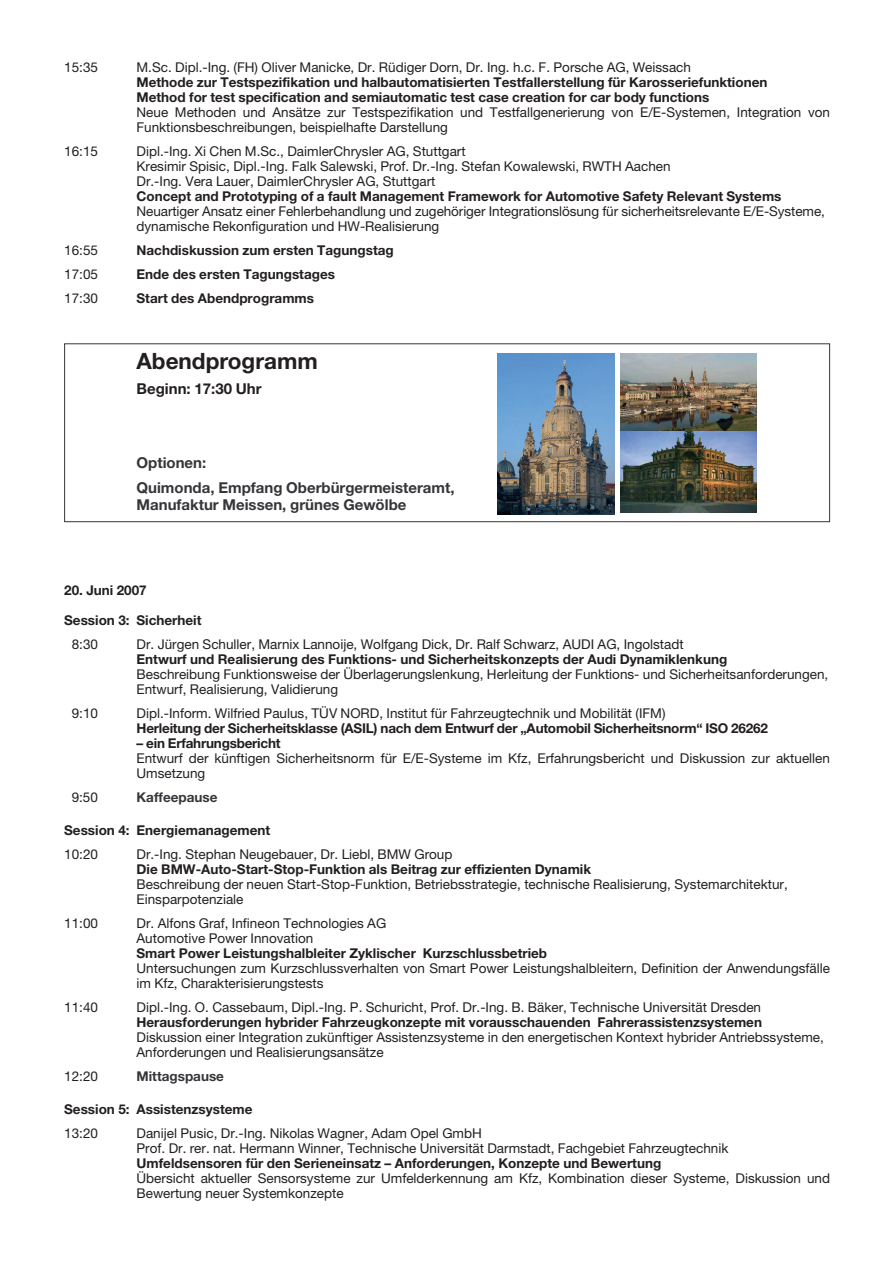
<style>
.page{position:relative;width:893px;height:1262px;background:#fff}
.page>*{position:absolute;margin:0;border:0;box-sizing:border-box;transform-origin:0 0}
.t1{font:700 22.5px "Helvetica Neue";color:#231f20}
.t2{font:700 15px/25px "Helvetica Neue";color:#363539}
.t3{font:700 15px "Helvetica Neue";color:#231f20}
.t4{font:13.5px/15px "Helvetica Neue";color:#231f20}
.t5{font:700 13.5px/15px "Helvetica Neue";color:#231f20}
.t6{font:700 13.5px "Helvetica Neue";color:#363539}
.s1{font-weight:400;color:#fff}
.s2{font-weight:400}
.s3{color:#fff}
</style>
<div class="page">
<div style="left:64px;top:343px;width:766px;height:179px;border:1px solid #363539"></div>
<img style="left:497px;top:354px;width:117px;height:160px">
<img style="left:620px;top:353px;width:136px;height:159px">
<p class="t4" style="left:64px;top:61px;width:35px">15:35</p>
<p class="t4" style="left:136px;top:61px;width:556px">M.Sc. Dipl.-Ing. (FH) Oliver Manicke, Dr. Rüdiger Dorn, Dr. Ing. h.c. F. Porsche AG, Weissach</p>
<p class="t5" style="left:136px;top:76px;width:632px">Methode zur Testspezifikation und halbautomatisierten Testfallerstellung für Karosseriefunktionen<br>Method for test specification and semiautomatic test case creation for car body functions</p>
<p class="t4" style="left:136px;top:106px;width:695px">Neue Methoden und Ansätze zur Testspezifikation und Testfallgenerierung von E/E-Systemen, Integration von<br>Funktionsbeschreibungen, beispielhafte Darstellung</p>
<p class="t4" style="left:64px;top:145px;width:35px">16:15</p>
<p class="t4" style="left:136px;top:145px;width:535px">Dipl.-Ing. Xi Chen M.Sc., DaimlerChrysler AG, Stuttgart<br>Kresimir Spisic, Dipl.-Ing. Falk Salewski, Prof. Dr.-Ing. Stefan Kowalewski, RWTH Aachen<br>Dr.-Ing. Vera Lauer, DaimlerChrysler AG, Stuttgart</p>
<p class="t5" style="left:136px;top:190px;width:646px">Concept and Prototyping of a fault Management Framework for Automotive Safety Relevant Systems</p>
<p class="t4" style="left:136px;top:205px;width:690px">Neuartiger Ansatz einer Fehlerbehandlung und zugehöriger Integrationslösung für sicherheitsrelevante E/E-Systeme, dynamische Rekonfiguration und HW-Realisierung</p>
<p class="t4" style="left:64px;top:244px;width:35px">16:55</p>
<p class="t5" style="left:136px;top:244px;width:259px">Nachdiskussion zum ersten Tagungstag</p>
<p class="t4" style="left:64px;top:268px;width:35px">17:05</p>
<p class="t5" style="left:136px;top:268px;width:200px">Ende des ersten Tagungstages</p>
<p class="t4" style="left:64px;top:292px;width:35px">17:30</p>
<p class="t5" style="left:136px;top:292px;width:179px">Start des Abendprogramms</p>
<h1 class="t1" style="left:136px;top:353px;width:183px">Abendprogramm</h1>
<p class="t3" style="left:136px;top:383px;width:127px">Beginn: 17:30 Uhr</p>
<p class="t2" style="left:136px;top:452px;width:319px">Optionen:<br>Quimonda, Empfang Oberbürgermeisteramt,</p>
<p class="t2" style="left:136px;top:493px;width:271px">Manufaktur Meissen, grünes Gewölbe</p>
<p class="t5" style="left:64px;top:583px;width:84px">20. Juni 2007</p>
<p class="t5" style="left:64px;top:609px;width:139px;line-height:24px">Session 3: Sicherheit<br><span class="s1">1</span><span class="s2">8:30</span></p>
<p class="t4" style="left:136px;top:637px;width:548px">Dr. Jürgen Schuller, Marnix Lannoije, Wolfgang Dick, Dr. Ralf Schwarz, AUDI AG, Ingolstadt</p>
<p class="t5" style="left:136px;top:652px;width:592px">Entwurf und Realisierung des Funktions- und Sicherheitskonzepts der Audi Dynamiklenkung</p>
<p class="t4" style="left:136px;top:667px;width:693px">Beschreibung Funktionsweise der Überlagerungslenkung, Herleitung der Funktions- und Sicherheitsanforderungen,<br>Entwurf, Realisierung, Validierung</p>
<p class="t4" style="left:64px;top:706px;width:35px"><span class="s3">1</span>9:10</p>
<p class="t4" style="left:136px;top:706px;width:530px">Dipl.-Inform. Wilfried Paulus, TÜV NORD, Institut für Fahrzeugtechnik und Mobilität (IFM)</p>
<p class="t5" style="left:136px;top:721px;width:633px">Herleitung der Sicherheitsklasse (ASIL) nach dem Entwurf der „Automobil Sicherheitsnorm“ ISO 26262</p>
<p class="t5" style="left:136px;top:736px;width:146px">– ein Erfahrungsbericht</p>
<p class="t4" style="left:136px;top:751px;width:695px">Entwurf der künftigen Sicherheitsnorm für E/E-Systeme im Kfz, Erfahrungsbericht und Diskussion zur aktuellen<br>Umsetzung</p>
<p class="t4" style="left:64px;top:790px;width:35px"><span class="s3">1</span>9:50</p>
<p class="t6" style="left:136px;top:792px;width:82px">Kaffeepause</p>
<p class="t5" style="left:64px;top:823px;width:207px">Session 4: Energiemanagement</p>
<p class="t4" style="left:64px;top:847px;width:35px">10:20</p>
<p class="t4" style="left:136px;top:847px;width:317px">Dr.-Ing. Stephan Neugebauer, Dr. Liebl, BMW Group</p>
<p class="t5" style="left:136px;top:862px;width:456px">Die BMW-Auto-Start-Stop-Funktion als Beitrag zur effizienten Dynamik</p>
<p class="t4" style="left:136px;top:877px;width:652px">Beschreibung der neuen Start-Stop-Funktion, Betriebsstrategie, technische Realisierung, Systemarchitektur,<br>Einsparpotenziale</p>
<p class="t4" style="left:64px;top:916px;width:35px">11:00</p>
<p class="t4" style="left:136px;top:916px;width:251px">Dr. Alfons Graf, Infineon Technologies AG<br>Automotive Power Innovation</p>
<p class="t5" style="left:136px;top:946px;width:412px">Smart Power Leistungshalbleiter Zyklischer Kurzschlussbetrieb</p>
<p class="t4" style="left:136px;top:961px;width:695px">Untersuchungen zum Kurzschlussverhalten von Smart Power Leistungshalbleitern, Definition der Anwendungsfälle im Kfz, Charakterisierungstests</p>
<p class="t4" style="left:64px;top:1000px;width:35px">11:40</p>
<p class="t4" style="left:136px;top:1000px;width:626px">Dipl.-Ing. O. Cassebaum, Dipl.-Ing. P. Schuricht, Prof. Dr.-Ing. B. Bäker, Technische Universität Dresden</p>
<p class="t5" style="left:136px;top:1015px;width:627px">Herausforderungen hybrider Fahrzeugkonzepte mit vorausschauenden Fahrerassistenzsystemen</p>
<p class="t4" style="left:136px;top:1030px;width:688px">Diskussion einer Integration zukünftiger Assistenzsysteme in den energetischen Kontext hybrider Antriebssysteme,<br>Anforderungen und Realisierungsansätze</p>
<p class="t4" style="left:64px;top:1069px;width:35px">12:20</p>
<p class="t6" style="left:136px;top:1071px;width:89px">Mittagspause</p>
<p class="t5" style="left:64px;top:1102px;width:190px">Session 5: Assistenzsysteme</p>
<p class="t4" style="left:64px;top:1126px;width:35px">13:20</p>
<p class="t4" style="left:136px;top:1126px;width:593px">Danijel Pusic, Dr.-Ing. Nikolas Wagner, Adam Opel GmbH<br>Prof. Dr. rer. nat. Hermann Winner, Technische Universität Darmstadt, Fachgebiet Fahrzeugtechnik</p>
<p class="t5" style="left:136px;top:1156px;width:526px">Umfeldsensoren für den Serieneinsatz – Anforderungen, Konzepte und Bewertung</p>
<p class="t4" style="left:136px;top:1171px;width:695px">Übersicht aktueller Sensorsysteme zur Umfelderkennung am Kfz, Kombination dieser Systeme, Diskussion und<br>Bewertung neuer Systemkonzepte</p>
</div>
